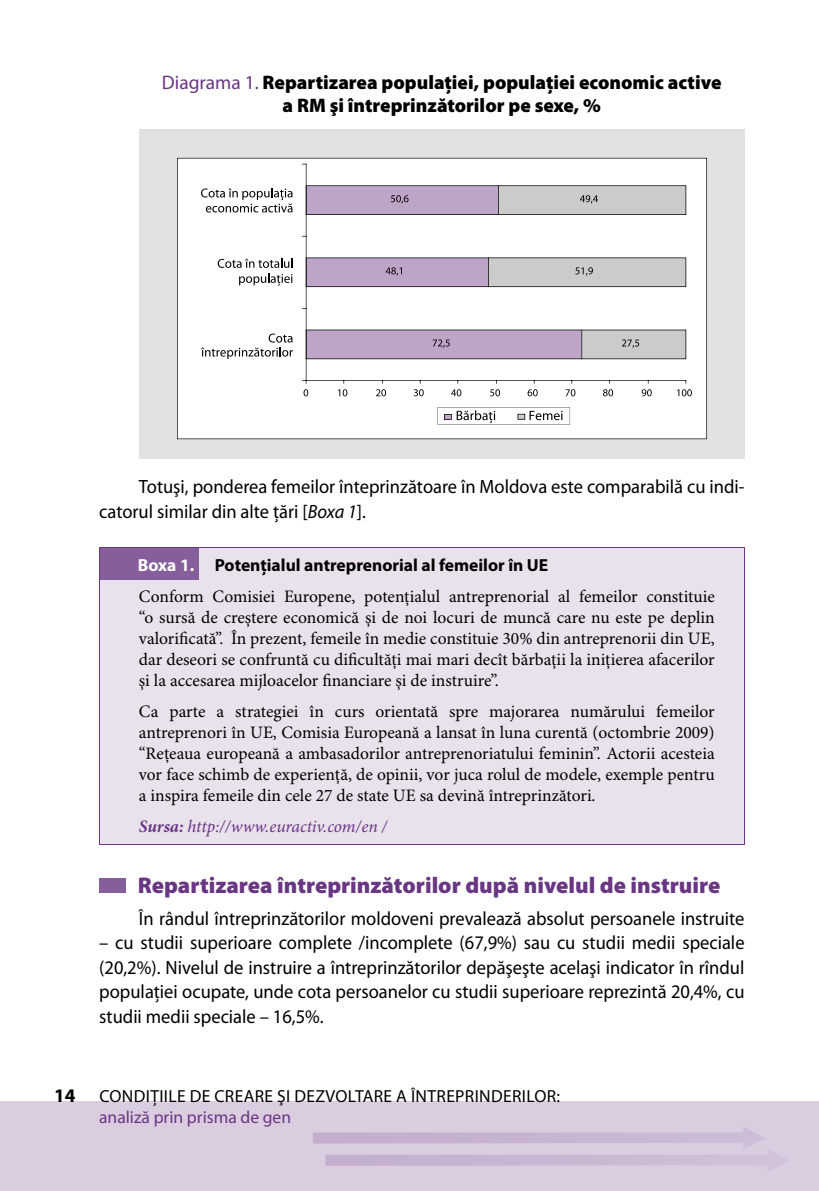
<style>
.page{position:relative;width:819px;height:1191px;background:#fff}
.page>*{position:absolute;margin:0;border:0;box-sizing:border-box;transform-origin:0 0}
.t1{font:900 22.75px "Myriad Pro";color:#693683}
.t2{font:900 19.6px/22.8px "Myriad Pro";color:#000;text-align:center}
.t3{font:19.25px/24.5px "Myriad Pro";color:#000;scale:.96 1}
.t4{font:700 19.25px "Myriad Pro";color:#000}
.t5{font:17.5px/21px "Minion Pro";color:#000;text-align:justify}
.t6{font:17.5px "Myriad Pro";letter-spacing:.02em;color:#000}
.t7{font:700 17.5px "Myriad Pro";color:#000}
.t8{font:italic 17.5px "Minion Pro";letter-spacing:-.005em;color:#693683}
.t9{font:17.5px "Myriad Pro";color:#693683}
.s1{font-weight:400;color:#693683}
.s2{font-style:italic}
.s3{color:#fff}
.s4{font-weight:700}
</style>
<div class="page">
<div style="left:0;top:1101px;width:818px;height:90px;background:#dacde0"></div>
<svg style="left:313px;top:1127px;width:472px;height:44px"></svg>
<div style="left:139px;top:129px;width:605px;height:329px;background:#e0e1e1"></div>
<div style="left:177px;top:158px;width:530px;height:281px;background:#fff"></div>
<div style="left:306px;top:164px;width:379px;height:216px;background:#fff"></div>
<hr style="left:306px;top:380px;width:380px;height:1px;background:#000">
<hr style="left:306px;top:164px;width:1px;height:217px;background:#000">
<svg style="left:306px;top:330px;width:380px;height:29px;background:#b8a8c0"></svg>
<svg style="left:306px;top:257px;width:380px;height:30px;background:#b9afbe"></svg>
<svg style="left:306px;top:185px;width:380px;height:30px;background:#b7acbd"></svg>
<svg style="left:302px;top:380px;width:6px;height:16px"></svg>
<svg style="left:338px;top:380px;width:9px;height:16px"></svg>
<svg style="left:376px;top:380px;width:10px;height:16px"></svg>
<svg style="left:413px;top:380px;width:10px;height:16px"></svg>
<svg style="left:451px;top:380px;width:10px;height:16px"></svg>
<svg style="left:490px;top:380px;width:10px;height:16px"></svg>
<svg style="left:527px;top:380px;width:10px;height:16px"></svg>
<svg style="left:565px;top:380px;width:10px;height:16px"></svg>
<svg style="left:603px;top:380px;width:10px;height:16px"></svg>
<svg style="left:641px;top:380px;width:10px;height:16px"></svg>
<svg style="left:677px;top:380px;width:14px;height:16px"></svg>
<svg style="left:201px;top:333px;width:92px;height:26px;background:#ddd"></svg>
<svg style="left:218px;top:258px;width:74px;height:28px;background:#d3d3d3"></svg>
<svg style="left:201px;top:188px;width:91px;height:24px;background:#cbcbcb"></svg>
<svg style="left:437px;top:407px;width:133px;height:17px;background:#dad9da"></svg>
<div style="left:100px;top:548px;width:644px;height:297px;background:#e9e1ec"></div>
<hr style="left:99px;top:547px;width:645px;height:1px;background:#693683">
<hr style="left:99px;top:548px;width:1px;height:296px;background:#693683">
<hr style="left:743px;top:548px;width:1px;height:296px;background:#693683">
<hr style="left:99px;top:844px;width:645px;height:1px;background:#693683">
<div style="left:99px;top:877px;width:26px;height:15px;background:#875e9c"></div>
<div style="left:100px;top:547px;width:99px;height:32px;background:#875e9c"></div>
<p class="t2" style="left:162px;top:71px;width:561px"><span class="s1">Diagrama 1.</span> Repartizarea populaţiei, populaţiei economic active a RM şi întreprinzătorilor pe sexe, %</p>
<p class="t4" style="left:54px;top:1084px;width:23px">14</p>
<p class="t3" style="left:99px;top:475px;width:673px;text-indent:40px">Totuşi, ponderea femeilor înteprinzătoare în Moldova este comparabilă cu indi&shy;catorul similar din alte ţări [<span class="s2">Boxa 1</span>].</p>
<p class="t7" style="left:138px;top:555px;width:412px"><span class="s3">Boxa 1.</span> Potenţialul antreprenorial al femeilor în UE</p>
<p class="t5" style="left:139px;top:586px;width:577px">Conform Comisiei Europene, potenţialul antreprenorial al femeilor constituie “o sursă de creştere economică şi de noi locuri de muncă care nu este pe deplin valorificată”. În prezent, femeile în medie constituie 30% din antreprenorii din UE, dar deseori se confruntă cu dificultăţi mai mari decît bărbaţii la iniţierea afacerilor şi la accesarea mijloacelor financiare şi de instruire”.</p>
<p class="t5" style="left:139px;top:701px;width:577px">Ca parte a strategiei în curs orientată spre majorarea numărului femeilor antreprenori în UE, Comisia Europeană a lansat în luna curentă (octombrie 2009) “Reţeaua europeană a ambasadorilor antreprenoriatului feminin”. Actorii acesteia vor face schimb de experienţă, de opinii, vor juca rolul de modele, exemple pentru a inspira femeile din cele 27 de state UE sa devină întreprinzători.</p>
<p class="t8" style="left:139px;top:815px;width:250px"><span class="s4">Sursa:</span> http://www.euractiv.com/en /</p>
<h1 class="t1" style="left:138px;top:872px;width:584px">Repartizarea întreprinzătorilor după nivelul de instruire</h1>
<p class="t3" style="left:139px;top:906px;width:632px">În rândul întreprinzătorilor moldoveni prevalează absolut persoanele instruite</p>
<p class="t3" style="left:99px;top:930px;width:673px;text-align:justify">– cu studii superioare complete /incomplete (67,9%) sau cu studii medii speciale (20,2%). Nivelul de instruire a întreprinzătorilor depăşeşte acelaşi indicator în rîndul populaţiei ocupate, unde cota persoanelor cu studii superioare reprezintă 20,4%, cu studii medii speciale – 16,5%.</p>
<p class="t6" style="left:99px;top:1086px;width:462px">CONDIŢIILE DE CREARE ŞI DEZVOLTARE A ÎNTREPRINDERILOR:</p>
<p class="t9" style="left:99px;top:1107px;width:193px">analiză prin prisma de gen</p>
</div>
